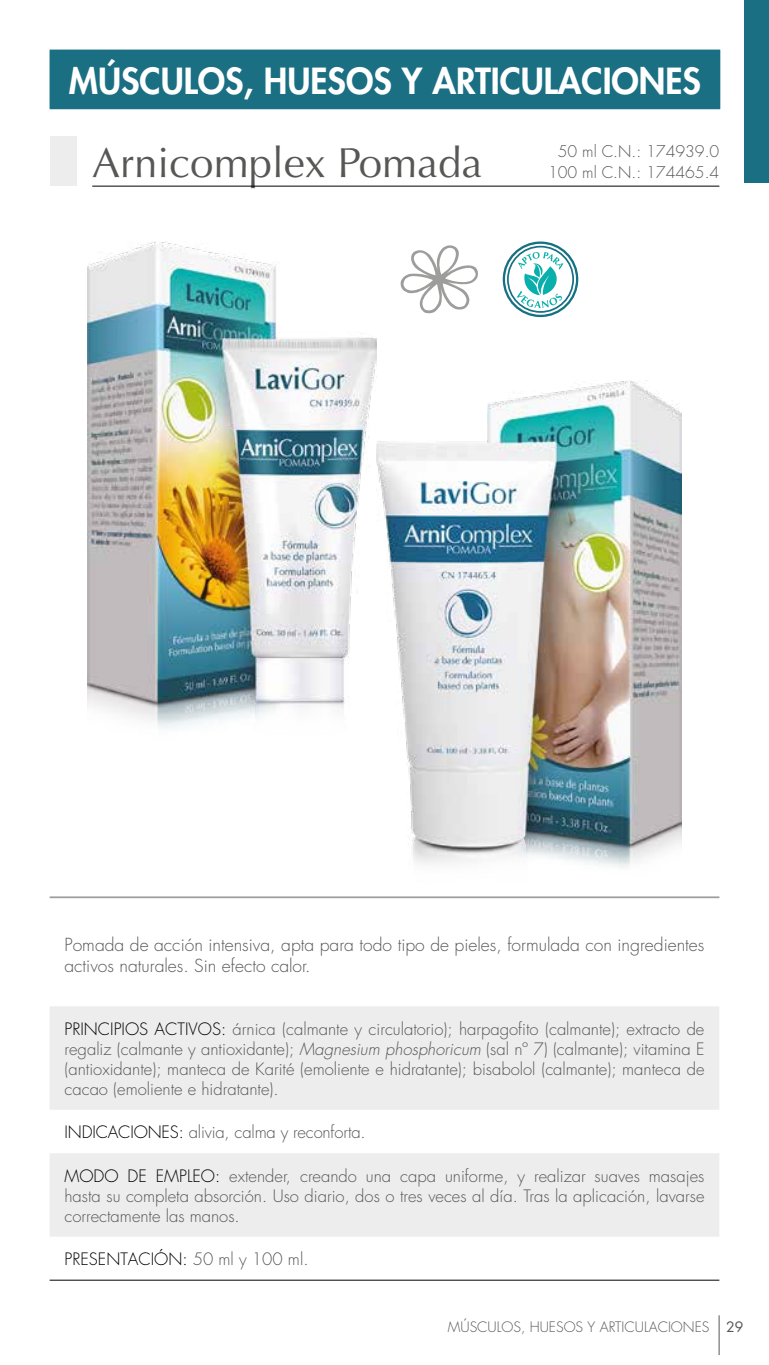
<style>
.page{position:relative;width:769px;height:1365px;background:#fff}
.page>*{position:absolute;margin:0;border:0;box-sizing:border-box;transform-origin:0 0}
.t1{font:42px "Optima LT Std";color:#575756}
.t2{font:800 35px "Futura Std";color:#fff}
.t3{font:300 17.5px/21px "Futura Std";color:#575756}
.t4{font:300 16.62px/19.9px "Futura Std";color:#575756;text-align:justify}
.t5{font:300 16.62px "Futura Std";color:#000}
.t6{font:300 15.75px/21px "Futura Std";color:#575756;text-align:right}
.t7{font:300 14px "Futura Std";color:#575756}
.t8{font:14px "Futura Std";color:#575756}
.s1{color:#000}
.s2{font-style:italic}
.s3{color:#575756}
</style>
<div class="page">
<hr style="left:719px;top:1315px;width:1px;height:39px;background:#575756">
<div style="left:50px;top:50px;width:670px;height:59px;background:#1a6f83"></div>
<div style="left:50px;top:136px;width:26px;height:50px;background:#ededed"></div>
<hr style="left:92px;top:186px;width:627px;height:1px;background:#000">
<svg style="left:50px;top:1006px;width:669px;height:230px;fill:#ededed"></svg>
<hr style="left:50px;top:1279px;width:669px;height:1px;background:#000">
<hr style="left:50px;top:896px;width:669px;height:2px;background:#9d9d9c">
<svg style="left:400px;top:245px;width:78px;height:69px"></svg>
<svg style="left:503px;top:241px;width:75px;height:76px"></svg>
<img style="left:88px;top:241px;width:288px;height:487px">
<img style="left:377px;top:380px;width:304px;height:488px">
<div style="left:745px;top:0;width:24px;height:183px;background:#1a6f83"></div>
<h2 class="t2" style="left:69px;top:59px;width:634px">MÚSCULOS, HUESOS Y ARTICULACIONES</h2>
<h1 class="t1" style="left:92px;top:139px;width:392px">Arnicomplex Pomada</h1>
<p class="t6" style="left:548px;top:142px;width:173px">50 ml C.N.: 174939.0<br>100 ml C.N.: 174465.4</p>
<p class="t3" style="left:64px;top:934px;width:641px">Pomada de acción intensiva, apta para todo tipo de pieles, formulada con ingredientes activos naturales. Sin efecto calor.</p>
<p class="t4" style="left:64px;top:1019px;width:641px"><span class="s1">PRINCIPIOS ACTIVOS:</span> árnica (calmante y circulatorio); harpagofito (calmante); extracto de regaliz (calmante y antioxidante); <span class="s2">Magnesium phosphoricum</span> (sal nº 7) (calmante); vitamina E (antioxidante); manteca de Karité (emoliente e hidratante); bisabolol (calmante); manteca de cacao (emoliente e hidratante).</p>
<p class="t4" style="left:64px;top:1122px;width:303px"><span class="s1">INDICACIONES:</span> alivia, calma y reconforta.</p>
<p class="t4" style="left:64px;top:1166px;width:641px"><span class="s1">MODO DE EMPLEO:</span> extender, creando una capa uniforme, y realizar suaves masajes hasta su completa absorción. Uso diario, dos o tres veces al día. Tras la aplicación, lavarse correctamente las manos.</p>
<p class="t5" style="left:64px;top:1248px;width:245px">PRESENTACIÓN: <span class="s3">50 ml y 100 ml.</span></p>
<p class="t7" style="left:448px;top:1317px;width:263px">MÚSCULOS, HUESOS Y ARTICULACIONES</p>
<p class="t8" style="left:726px;top:1317px;width:19px">29</p>
</div>
